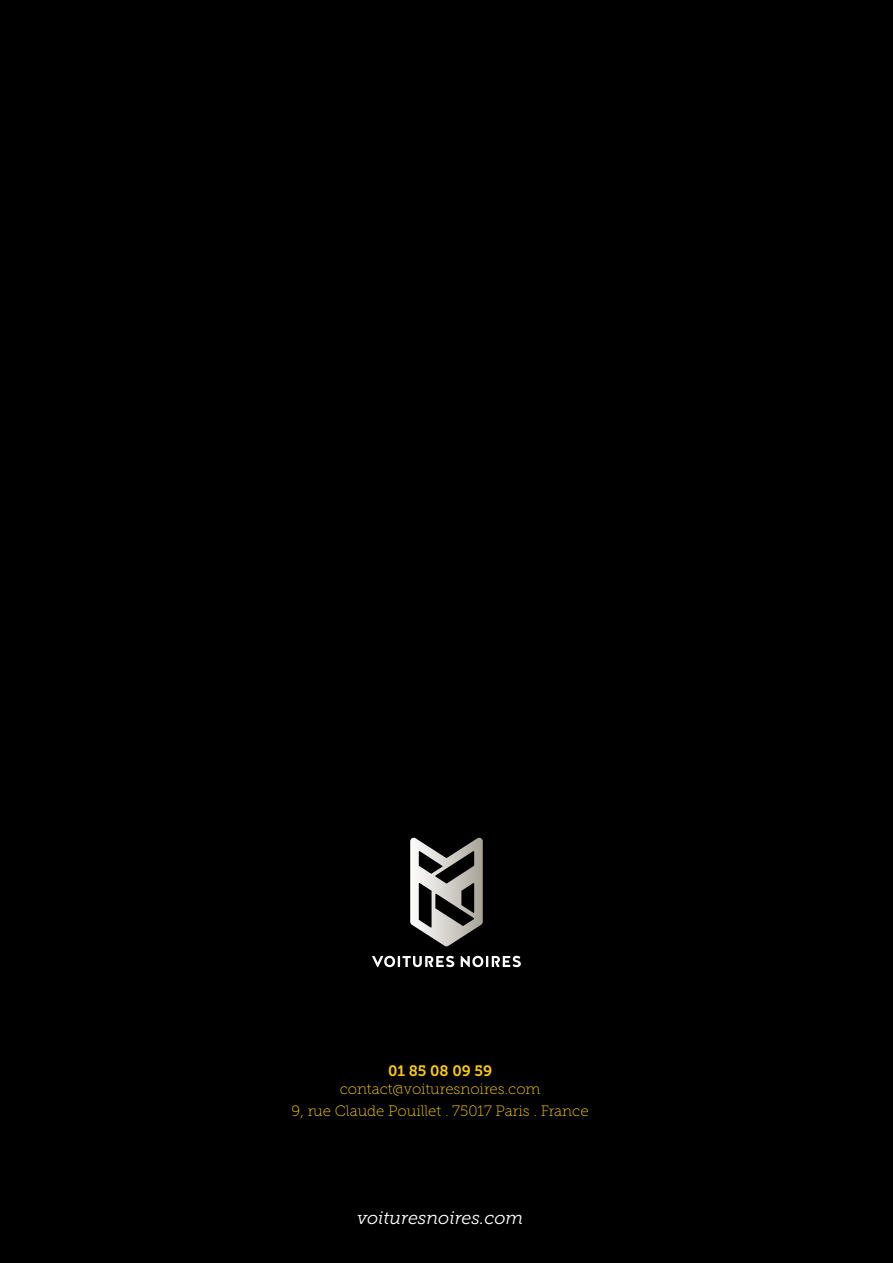
<style>
.page{position:relative;width:893px;height:1263px;background:#000}
.page>*{position:absolute;margin:0;border:0;box-sizing:border-box;transform-origin:0 0}
.t1{font:italic 18px "Museo Slab 300";letter-spacing:-.005em;color:#fff}
.t2{font:15px/21.6px "Museo Slab 100";color:#fbcb00;text-align:center}
.t3{font:15px "Museo Slab 700";color:#fbcb00}
</style>
<div class="page">
<svg style="left:372px;top:956px;width:82px;height:11px"></svg>
<svg style="left:461px;top:956px;width:60px;height:11px"></svg>
<svg style="left:410px;top:838px;width:73px;height:108px"></svg>
<p class="t3" style="left:388px;top:1062px;width:106px">01 85 08 09 59</p>
<p class="t2" style="left:292px;top:1078px;width:298px">contact@voituresnoires.com<br>9, rue Claude Pouillet . 75017 Paris . France</p>
<p class="t1" style="left:357px;top:1208px;width:168px">voituresnoires.com</p>
</div>
